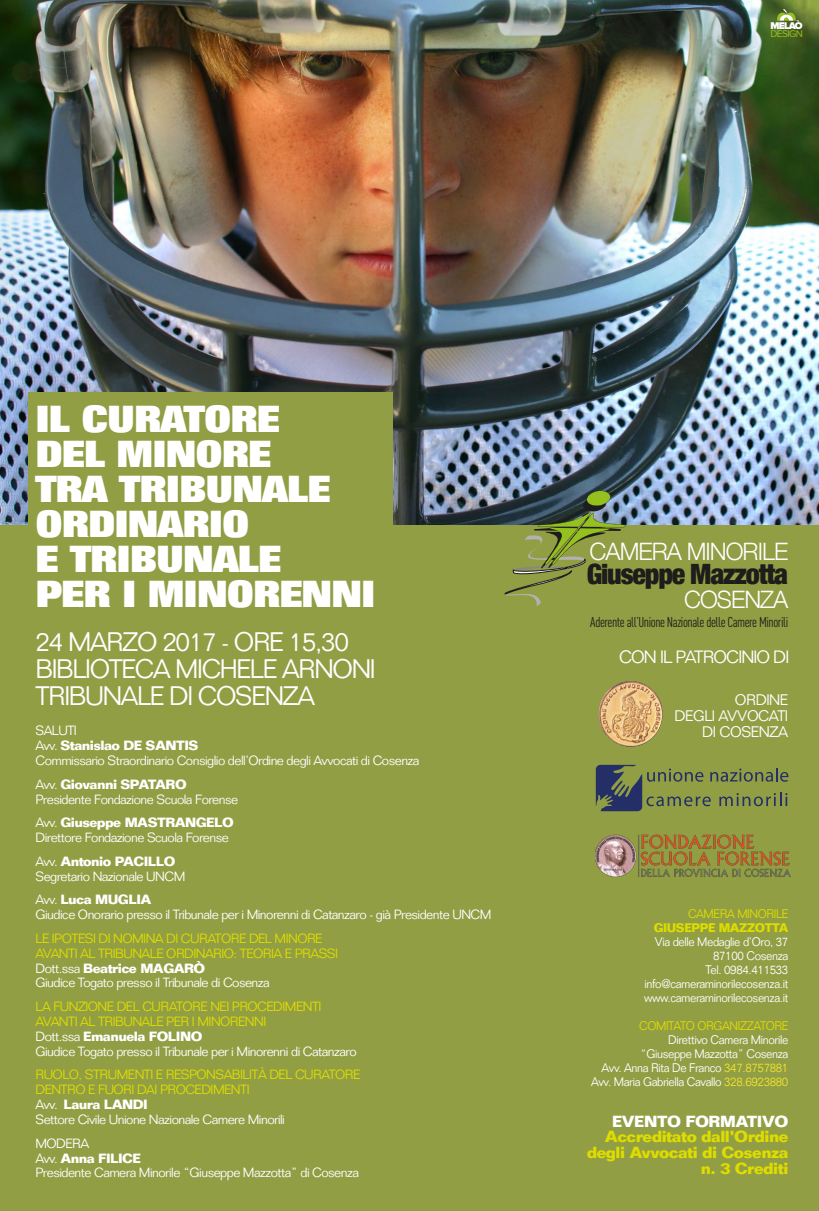
<style>
.page{position:relative;width:819px;height:1211px;background:#fff}
.page>*{position:absolute;margin:0;border:0;box-sizing:border-box;transform-origin:0 0}
.t1{font:800 36.75px/35px "Folio";letter-spacing:-.025em;color:#fff}
.t2{font:900 condensed 28px "Helvetica Neue";letter-spacing:-.04em;color:#1d1d1b}
.t3{font:300 26.25px/27.1px "Folio";letter-spacing:-.05em;color:#fff}
.t4{font:300 23.97px "Helvetica Neue";letter-spacing:-.04em;color:#fff}
.t5{font:300 17.5px "Folio";letter-spacing:-.05em;color:#fff}
.t6{font:700 15.75px/15.8px "Folio";letter-spacing:-.03em;color:#dedc00;text-align:right}
.t7{font:700 15.75px "Folio";letter-spacing:-.03em;color:#fff}
.t8{font:300 15.05px/15.8px "Folio";letter-spacing:-.03em;color:#fff;text-align:right}
.t9{font:14.09px "DIN Cond";letter-spacing:-.03em;color:#1d1d1b}
.t10{font:300 13.12px/14.9px "Folio";letter-spacing:-.04em;color:#dedc00}
.t11{font:300 13.12px/14.9px "Folio";letter-spacing:-.04em;color:#fff}
.t12{font:300 12.25px/14px "Folio";letter-spacing:-.03em;color:#fff;text-align:right;scale:.95 1}
.t13{font:300 12.25px "Folio";letter-spacing:-.03em;color:#dedc00;scale:.95 1}
.t14{font:700 12.25px "Folio";letter-spacing:-.03em;color:#dedc00;scale:.95 1}
.t15{font:10.15px "Proxima Nova";letter-spacing:-.06em;color:#95c11f}
.t16{font:900 10.15px "Proxima Nova";letter-spacing:-.08em;color:#fff}
.s1{font-weight:700}
.s2{color:#fff}
.s3{font-weight:700;color:#fff}
.s4{color:#efe232}
</style>
<div class="page">
<img style="left:0;top:0;width:819px;height:525px">
<div style="left:0;top:525px;width:819px;height:685px;background:#919e44"></div>
<div style="left:29px;top:392px;width:364px;height:230px;background:#919e44"></div>
<svg style="left:504px;top:490px;width:121px;height:116px"></svg>
<svg style="left:777px;top:9px;width:18px;height:12px"></svg>
<img style="left:598px;top:681px;width:64px;height:65px">
<svg style="left:595px;top:764px;width:193px;height:47px"></svg>
<img style="left:595px;top:834px;width:196px;height:43px">
<p class="t16" style="left:770px;top:20px;width:34px">MELAÒ</p>
<p class="t15" style="left:770px;top:29px;width:34px">DESIGN</p>
<h1 class="t1" style="left:35px;top:401px;width:341px">IL CURATORE<br>DEL MINORE<br>TRA TRIBUNALE<br>ORDINARIO<br>E TRIBUNALE<br>PER I MINORENNI</h1>
<h3 class="t3" style="left:35px;top:628px;width:341px">24 MARZO 2017 - ORE 15,30<br>BIBLIOTECA MICHELE ARNONI<br>TRIBUNALE DI COSENZA</h3>
<p class="t11" style="left:35px;top:723px;width:385px">SALUTI<br>Avv. <span class="s1">Stanislao DE SANTIS<br></span>Commissario Straordinario Consiglio dell’Ordine degli Avvocati di Cosenza</p>
<p class="t11" style="left:35px;top:776px;width:204px">Avv. <span class="s1">Giovanni SPATARO<br></span>Presidente Fondazione Scuola Forense</p>
<p class="t11" style="left:35px;top:815px;width:200px">Avv. <span class="s1">Giuseppe MASTRANGELO<br></span>Direttore Fondazione Scuola Forense</p>
<p class="t11" style="left:35px;top:853px;width:151px">Avv. <span class="s1">Antonio PACILLO<br></span>Segretario Nazionale UNCM</p>
<p class="t11" style="left:35px;top:892px;width:457px">Avv. <span class="s1">Luca MUGLIA<br></span>Giudice Onorario presso il Tribunale per i Minorenni di Catanzaro - già Presidente UNCM</p>
<p class="t10" style="left:35px;top:930px;width:304px">LE IPOTESI DI NOMINA DI CURATORE DEL MINORE AVANTI AL TRIBUNALE ORDINARIO: TEORIA E PRASSI <span class="s2">Dott.ssa</span> <span class="s3">Beatrice MAGARÒ<br></span><span class="s2">Giudice Togato presso il Tribunale di Cosenza</span></p>
<p class="t10" style="left:35px;top:999px;width:322px">LA FUNZIONE DEL CURATORE NEI PROCEDIMENTI AVANTI AL TRIBUNALE PER I MINORENNI<br><span class="s2">Dott.ssa</span> <span class="s3">Emanuela FOLINO<br></span><span class="s2">Giudice Togato presso il Tribunale per i Minorenni di Catanzaro</span></p>
<p class="t10" style="left:35px;top:1067px;width:326px">RUOLO, STRUMENTI E RESPONSABILITÀ DEL CURATORE DENTRO E FUORI DAI PROCEDIMENTI<br><span class="s2">Avv.</span> <span class="s3">Laura LANDI<br></span><span class="s2">Settore Civile Unione Nazionale Camere Minorili</span></p>
<p class="t11" style="left:35px;top:1135px;width:325px">MODERA<br>Avv. <span class="s1">Anna FILICE<br></span>Presidente Camera Minorile “Giuseppe Mazzotta” di Cosenza</p>
<h3 class="t4" style="left:589px;top:532px;width:200px">CAMERA MINORILE</h3>
<h2 class="t2" style="left:586px;top:551px;width:203px">Giuseppe Mazzotta</h2>
<h3 class="t4" style="left:684px;top:580px;width:106px">COSENZA</h3>
<p class="t9" style="left:590px;top:613px;width:199px">Aderente all’Unione Nazionale delle Camere Minorili</p>
<h3 class="t5" style="left:619px;top:646px;width:172px">CON IL PATROCINIO DI</h3>
<p class="t8" style="left:674px;top:691px;width:115px">ORDINE<br>DEGLI AVVOCATI<br>DI COSENZA</p>
<p class="t13" style="left:688px;top:906px;width:107px">CAMERA MINORILE</p>
<p class="t14" style="left:653px;top:920px;width:143px">GIUSEPPE MAZZOTTA</p>
<p class="t12" style="left:644px;top:935px;width:153px">Via delle Medaglie d’Oro, 37<br>87100 Cosenza<br>Tel. 0984.411533 info@cameraminorilecosenza.it www.cameraminorilecosenza.it</p>
<p class="t13" style="left:639px;top:1018px;width:159px">COMITATO ORGANIZZATORE</p>
<p class="t12" style="left:591px;top:1033px;width:209px">Direttivo Camera Minorile<br>“Giuseppe Mazzotta” Cosenza<br>Avv. Anna Rita De Franco <span class="s4">347.8757881<br></span>Avv. Maria Gabriella Cavallo <span class="s4">328.6923880</span></p>
<p class="t7" style="left:612px;top:1111px;width:178px">EVENTO FORMATIVO</p>
<p class="t6" style="left:586px;top:1128px;width:203px">Accreditato dall’Ordine degli Avvocati di Cosenza n. 3 Crediti</p>
</div>
